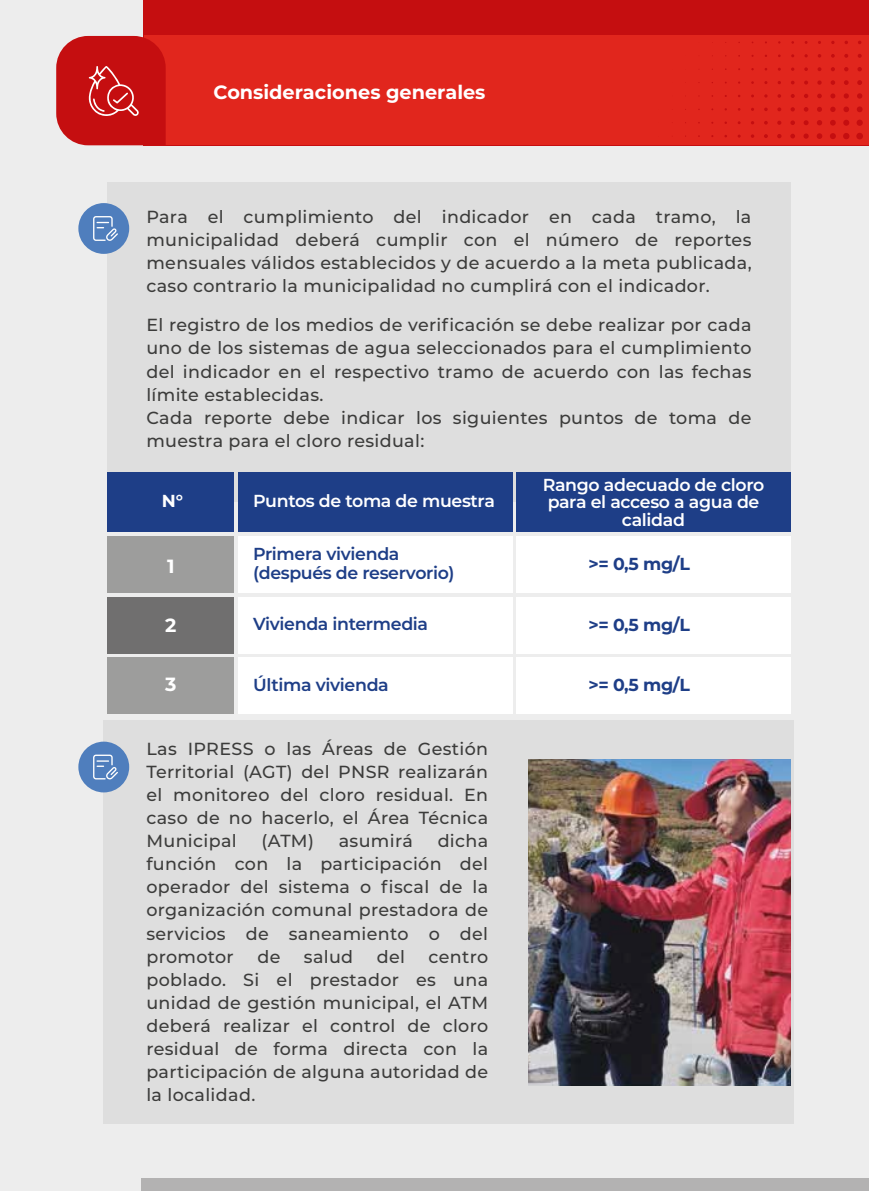
<style>
.page{position:relative;width:869px;height:1191px;background:#fff}
.page>*{position:absolute;margin:0;border:0;box-sizing:border-box;transform-origin:0 0}
.t1{font:700 19.25px "Montserrat";color:#fff}
.t2{font:700 19.07px "Montserrat";color:#fff}
.t3{font:500 17.5px/23.1px "Montserrat";letter-spacing:.02em;color:#3c3c3b;text-align:justify}
.t4{font:600 17.32px/19.4px "Montserrat";letter-spacing:-.02em;color:#1e3e87}
.t5{font:600 17.32px/17.3px "Montserrat";letter-spacing:-.02em;color:#fff;text-align:center}
.t6{font:700 17.32px "Montserrat";color:#1e3e87}
.t7{font:700 17.32px "Montserrat";color:#fff}
</style>
<div class="page">
<div style="left:0;top:0;width:868px;height:1191px;background:#ededed"></div>
<div style="left:143px;top:0;width:725px;height:145px;background:#c50e10"></div>
<div style="left:145px;top:36px;width:723px;height:109px;background:#e1261d"></div>
<svg style="left:817px;top:67px;width:4px;height:4px"></svg>
<svg style="left:844px;top:67px;width:4px;height:4px"></svg>
<svg style="left:857px;top:67px;width:4px;height:4px"></svg>
<svg style="left:817px;top:80px;width:4px;height:5px"></svg>
<svg style="left:830px;top:80px;width:4px;height:5px"></svg>
<svg style="left:844px;top:80px;width:4px;height:5px"></svg>
<svg style="left:857px;top:80px;width:4px;height:5px"></svg>
<svg style="left:791px;top:94px;width:3px;height:4px"></svg>
<svg style="left:817px;top:94px;width:4px;height:4px"></svg>
<svg style="left:830px;top:93px;width:5px;height:5px"></svg>
<svg style="left:844px;top:93px;width:4px;height:6px"></svg>
<svg style="left:857px;top:93px;width:4px;height:6px"></svg>
<svg style="left:777px;top:107px;width:4px;height:4px"></svg>
<svg style="left:790px;top:107px;width:4px;height:4px"></svg>
<svg style="left:804px;top:107px;width:4px;height:5px"></svg>
<svg style="left:817px;top:107px;width:4px;height:5px"></svg>
<svg style="left:830px;top:107px;width:5px;height:5px"></svg>
<svg style="left:843px;top:106px;width:5px;height:6px"></svg>
<svg style="left:857px;top:106px;width:5px;height:6px"></svg>
<svg style="left:777px;top:121px;width:4px;height:4px"></svg>
<svg style="left:790px;top:120px;width:4px;height:5px"></svg>
<svg style="left:804px;top:120px;width:4px;height:5px"></svg>
<svg style="left:817px;top:120px;width:4px;height:5px"></svg>
<svg style="left:830px;top:120px;width:5px;height:6px"></svg>
<svg style="left:843px;top:120px;width:5px;height:6px"></svg>
<svg style="left:856px;top:120px;width:6px;height:6px"></svg>
<svg style="left:777px;top:134px;width:4px;height:4px"></svg>
<svg style="left:790px;top:134px;width:4px;height:4px"></svg>
<svg style="left:803px;top:133px;width:5px;height:6px"></svg>
<svg style="left:817px;top:133px;width:4px;height:6px"></svg>
<svg style="left:830px;top:133px;width:5px;height:6px"></svg>
<div style="left:842px;top:133px;width:7px;height:6px;background:#c50e10;border-radius:50%"></div>
<div style="left:855px;top:133px;width:7px;height:6px;background:#c50e10;border-radius:50%"></div>
<svg style="left:56px;top:36px;width:110px;height:109px;background:#c92122"></svg>
<div style="left:107px;top:182px;width:683px;height:320px;background:#dedede"></div>
<div style="left:104px;top:720px;width:689px;height:403px;background:#dedede"></div>
<img style="left:528px;top:759px;width:262px;height:326px">
<div style="left:141px;top:1178px;width:727px;height:13px;background:#b3b2b2"></div>
<div style="left:107px;top:472px;width:127px;height:60px;background:#1e3e87"></div>
<div style="left:107px;top:536px;width:127px;height:56px;background:#9d9d9c"></div>
<div style="left:238px;top:472px;width:274px;height:60px;background:#1e3e87"></div>
<div style="left:238px;top:536px;width:274px;height:56px;background:#fff"></div>
<div style="left:516px;top:472px;width:274px;height:60px;background:#1e3e87"></div>
<div style="left:516px;top:536px;width:274px;height:56px;background:#fff"></div>
<div style="left:107px;top:597px;width:127px;height:56px;background:#706f6f"></div>
<div style="left:238px;top:597px;width:274px;height:56px;background:#fff"></div>
<div style="left:516px;top:597px;width:274px;height:56px;background:#fff"></div>
<div style="left:107px;top:657px;width:127px;height:57px;background:#9d9d9c"></div>
<div style="left:238px;top:657px;width:274px;height:57px;background:#fff"></div>
<div style="left:516px;top:657px;width:274px;height:57px;background:#fff"></div>
<div style="left:78px;top:203px;width:51px;height:51px;background:#4f7ebd;border-radius:50%"></div>
<svg style="left:93px;top:216px;width:25px;height:25px"></svg>
<div style="left:78px;top:741px;width:51px;height:51px;background:#4f7ebd;border-radius:50%"></div>
<svg style="left:93px;top:754px;width:25px;height:25px"></svg>
<p class="t1" style="left:213px;top:78px;width:273px">Consideraciones generales</p>
<p class="t3" style="left:146px;top:204px;width:606px">Para el cumplimiento del indicador en cada tramo, la municipalidad deberá cumplir con el número de reportes mensuales válidos establecidos y de acuerdo a la meta publicada, caso contrario la municipalidad no cumplirá con el indicador.</p>
<p class="t3" style="left:146px;top:313px;width:606px;text-align:left">El registro de los medios de verificación se debe realizar por cada uno de los sistemas de agua seleccionados para el cumplimiento del indicador en el respectivo tramo de acuerdo con las fechas límite establecidas.<br>Cada reporte debe indicar los siguientes puntos de toma de muestra para el cloro residual:</p>
<p class="t7" style="left:162px;top:488px;width:23px">N°</p>
<p class="t5" style="left:253px;top:491px;width:243px">Puntos de toma de muestra</p>
<p class="t5" style="left:542px;top:475px;width:223px">Rango adecuado de cloro para el acceso a agua de calidad</p>
<p class="t4" style="left:253px;top:543px;width:203px">Primera vivienda (después de reservorio)</p>
<p class="t2" style="left:167px;top:552px;width:9px">1</p>
<p class="t6" style="left:588px;top:551px;width:103px">&gt;= 0,5 mg/L</p>
<p class="t2" style="left:165px;top:611px;width:13px">2</p>
<p class="t4" style="left:253px;top:613px;width:176px">Vivienda intermedia</p>
<p class="t6" style="left:588px;top:612px;width:103px">&gt;= 0,5 mg/L</p>
<p class="t2" style="left:165px;top:670px;width:13px">3</p>
<p class="t4" style="left:253px;top:674px;width:137px">Última vivienda</p>
<p class="t6" style="left:588px;top:672px;width:103px">&gt;= 0,5 mg/L</p>
<p class="t3" style="left:146px;top:736px;width:343px">Las IPRESS o las Áreas de Gestión Territorial (AGT) del PNSR realizarán el monitoreo del cloro residual. En caso de no hacerlo, el Área Técnica Municipal</p>
<p class="t3" style="left:146px;top:828px;width:343px;text-indent:291px">dicha función con la participación del operador del sistema o fiscal de la organización comunal prestadora de servicios de saneamiento o del promotor</p>
<p class="t3" style="left:261px;top:828px;width:54px">(ATM)</p>
<p class="t3" style="left:338px;top:828px;width:76px">asumirá</p>
<p class="t3" style="left:257px;top:944px;width:24px">de</p>
<p class="t3" style="left:304px;top:944px;width:51px">salud</p>
<p class="t3" style="left:376px;top:944px;width:30px">del</p>
<p class="t3" style="left:146px;top:944px;width:343px;text-indent:282px">centro poblado. Si el prestador es una unidad de gestión municipal, el ATM deberá realizar el control de cloro residual de forma directa con la participación de alguna autoridad de la localidad.</p>
</div>
